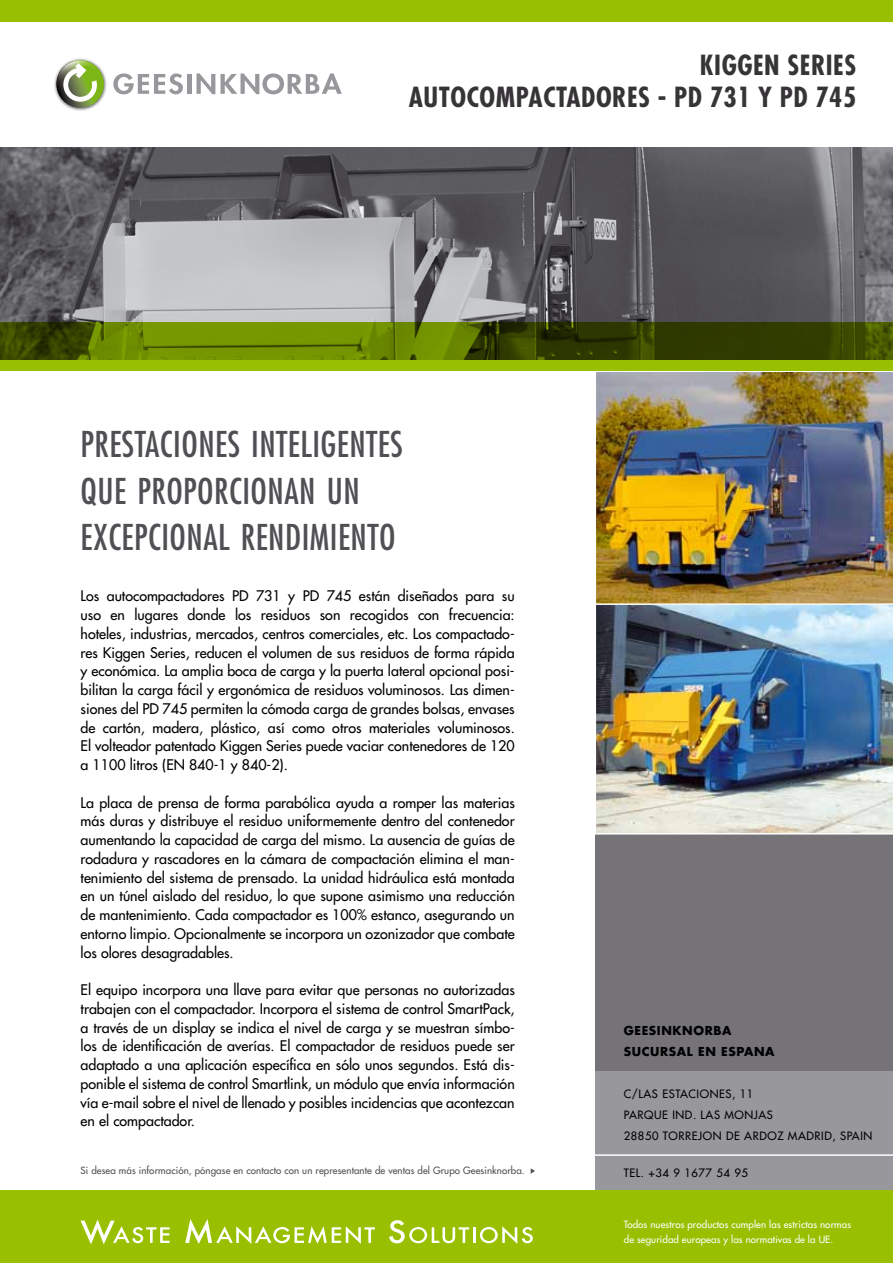
<style>
.page{position:relative;width:893px;height:1263px;background:#fff}
.page>*{position:absolute;margin:0;border:0;box-sizing:border-box;transform-origin:0 0}
.t1{font:condensed 34.65px/46.5px "Futura";letter-spacing:.015em;color:#504f53}
.t2{font:700 condensed 27px/32.4px "Futura";letter-spacing:.02em;color:#373437;text-align:right}
.t3{font:14.25px/18.8px "Futura";color:#000;text-align:justify}
.t4{font:700 12px/21px "Futura";letter-spacing:.05em;color:#000}
.t5{font:11.25px/21px "Futura";letter-spacing:.05em;color:#000}
.t6{font:9.75px/15px "Futura";letter-spacing:.01em;color:#fff}
.t7{font:9.75px "Futura";letter-spacing:.01em;color:#504f53}
</style>
<div class="page">
<div style="left:595px;top:390px;width:298px;height:797px;background:#757378"></div>
<img style="left:0;top:147px;width:893px;height:175px">
<div style="left:0;top:0;width:893px;height:21px;background:#98c000"></div>
<svg style="left:54px;top:60px;width:52px;height:50px"></svg>
<svg style="left:113px;top:73px;width:70px;height:21px"></svg>
<hr style="left:187px;top:74px;width:4px;height:20px;background:#98989c">
<svg style="left:197px;top:73px;width:18px;height:21px"></svg>
<svg style="left:221px;top:73px;width:121px;height:21px"></svg>
<div style="left:595px;top:1071px;width:298px;height:122px;background:#98989c"></div>
<div style="left:0;top:1191px;width:893px;height:72px;background:#98c000"></div>
<svg style="left:81px;top:1219px;width:89px;height:25px"></svg>
<svg style="left:185px;top:1219px;width:190px;height:25px"></svg>
<svg style="left:389px;top:1220px;width:144px;height:24px"></svg>
<hr style="left:594px;top:1154px;width:299px;height:2px;background:#fff">
<img style="left:595px;top:605px;width:298px;height:229px">
<img style="left:595px;top:370px;width:298px;height:235px">
<svg style="left:0;top:322px;width:893px;height:38px;background:#4c6000"></svg>
<div style="left:0;top:360px;width:893px;height:10px;background:#98c000"></div>
<svg style="left:531px;top:1168px;width:4px;height:6px"></svg>
<h2 class="t2" style="left:409px;top:48px;width:449px">KIGGEN SERIES<br>AUTOCOMPACTADORES - PD 731 y PD 745</h2>
<h1 class="t1" style="left:81px;top:420px;width:324px">PRESTACIONES INTELIGENTES<br>QUE PROPORCIONAN UN<br>EXCEPCIONAL RENDIMIENTO</h1>
<p class="t3" style="left:81px;top:587px;width:436px">Los autocompactadores PD 731 y PD 745 están diseñados para su uso en lugares donde los residuos son recogidos con frecuencia: hoteles, industrias, mercados, centros comerciales, etc. Los compactado&shy;res Kiggen Series, reducen el volumen de sus residuos de forma rápida y económica. La amplia boca de carga y la puerta lateral opcional posi&shy;bilitan la carga fácil y ergonómica de residuos voluminosos. Las dimen&shy;siones del PD 745 permiten la cómoda carga de grandes bolsas, envases de cartón, madera, plástico, así como otros materiales voluminosos.<br>El volteador patentado Kiggen Series puede vaciar contenedores de 120 a 1100 litros (EN 840-1 y 840-2).</p>
<p class="t3" style="left:81px;top:793px;width:436px">La placa de prensa de forma parabólica ayuda a romper las materias más duras y distribuye el residuo uniformemente dentro del contenedor aumentando la capacidad de carga del mismo. La ausencia de guías de rodadura y rascadores en la cámara de compactación elimina el man&shy;tenimiento del sistema de prensado. La unidad hidráulica está montada en un túnel aislado del residuo, lo que supone asimismo una reducción de mantenimiento. Cada compactador es 100% estanco, asegurando un entorno limpio. Opcionalmente se incorpora un ozonizador que combate los olores desagradables.</p>
<p class="t3" style="left:81px;top:980px;width:436px">El equipo incorpora una llave para evitar que personas no autorizadas trabajen con el compactador. Incorpora el sistema de control SmartPack, a través de un display se indica el nivel de carga y se muestran símbo&shy;los de identificación de averías. El compactador de residuos puede ser adaptado a una aplicación específica en sólo unos segundos. Está dis&shy;ponible el sistema de control Smartlink, un módulo que envía información vía e-mail sobre el nivel de llenado y posibles incidencias que acontezcan en el compactador.</p>
<p class="t7" style="left:81px;top:1164px;width:446px">Si desea más información, póngase en contacto con un representante de ventas del Grupo Geesinknorba.</p>
<p class="t4" style="left:624px;top:1019px;width:152px">GEESINKNORBA<br>SUCURSAL EN ESPANA</p>
<p class="t5" style="left:624px;top:1083px;width:250px">C/Las Estaciones, 11<br>Parque Ind. Las Monjas<br>28850 Torrejon de Ardoz Madrid, Spain</p>
<p class="t5" style="left:624px;top:1162px;width:126px">TEL. +34 9 1677 54 95</p>
<p class="t6" style="left:624px;top:1217px;width:229px">Todos nuestros productos cumplen las estrictas normas de seguridad europeas y las normativas de la UE.</p>
</div>
